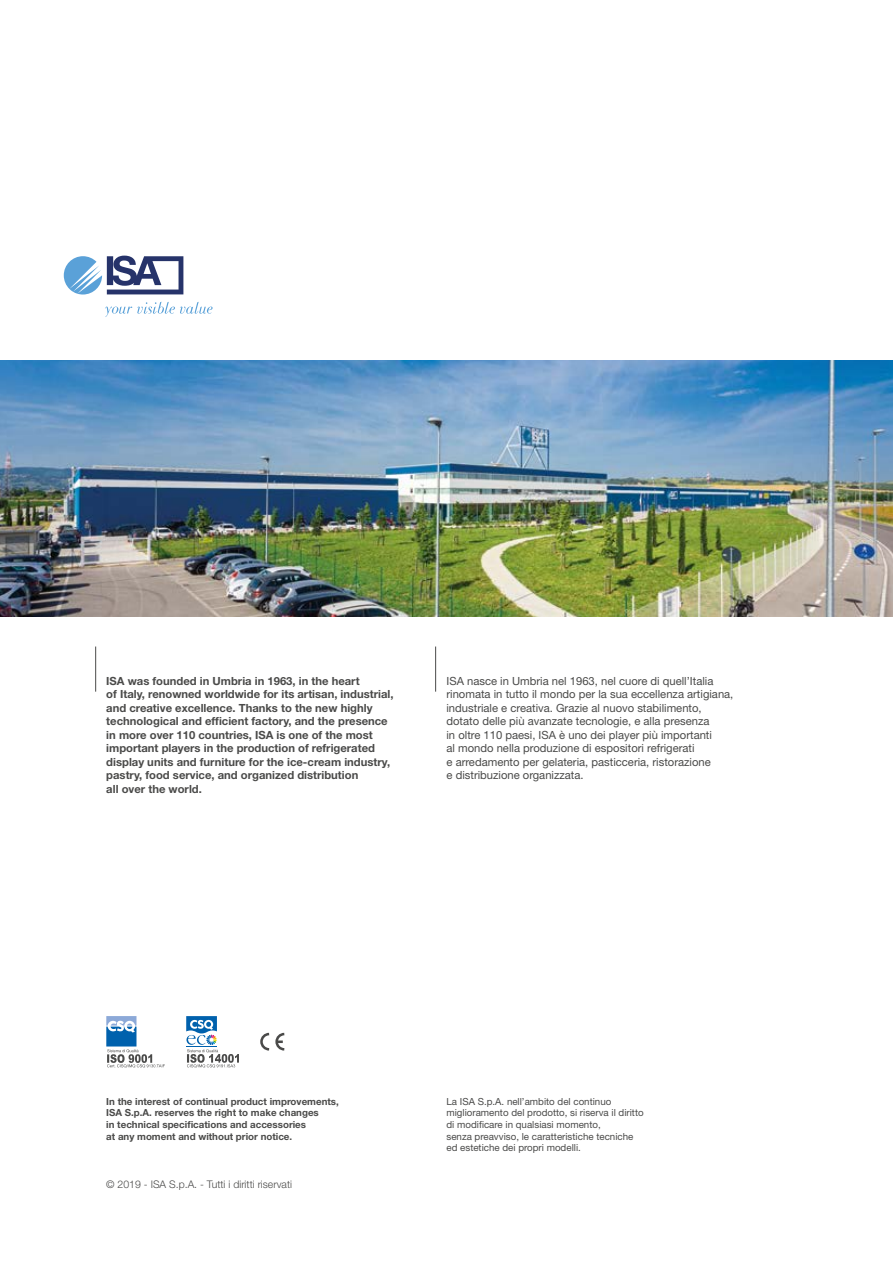
<style>
.page{position:relative;width:893px;height:1263px;background:#fff}
.page>*{position:absolute;margin:0;border:0;box-sizing:border-box;transform-origin:0 0}
.t1{font:700 11.25px/13.5px "Helvetica Neue LT Std";color:#4a4a49}
.t2{font:11.25px/13.5px "Helvetica Neue LT Std";color:#4a4a49}
.t3{font:300 10.5px "Helvetica Neue LT Std";color:#4a4a49}
.t4{font:9.75px/11.7px "Helvetica Neue LT Std";color:#4a4a49}
.t5{font:700 9.75px/11.7px "Helvetica Neue LT Std";color:#4a4a49}
</style>
<div class="page">
<svg style="left:64px;top:256px;width:119px;height:38px"></svg>
<svg style="left:105px;top:302px;width:108px;height:15px"></svg>
<img style="left:0;top:361px;width:893px;height:255px">
<svg style="left:260px;top:1032px;width:25px;height:19px"></svg>
<svg style="left:106px;top:1016px;width:59px;height:51px"></svg>
<svg style="left:186px;top:1016px;width:53px;height:51px"></svg>
<hr style="left:95px;top:646px;width:1px;height:46px;background:#4a4a49">
<hr style="left:435px;top:646px;width:1px;height:46px;background:#4a4a49">
<p class="t1" style="left:106px;top:674px;width:289px">ISA was founded in Umbria in 1963, in the heart<br>of Italy, renowned worldwide for its artisan, industrial, and creative excellence. Thanks to the new highly technological and efficient factory, and the presence in more over 110 countries, ISA is one of the most important players in the production of refrigerated display units and furniture for the ice-cream industry, pastry, food service, and organized distribution<br>all over the world.</p>
<p class="t2" style="left:446px;top:674px;width:288px">ISA nasce in Umbria nel 1963, nel cuore di quell’Italia rinomata in tutto il mondo per la sua eccellenza artigiana, industriale e creativa. Grazie al nuovo stabilimento, dotato delle più avanzate tecnologie, e alla presenza<br>in oltre 110 paesi, ISA è uno dei player più importanti<br>al mondo nella produzione di espositori refrigerati<br>e arredamento per gelateria, pasticceria, ristorazione<br>e distribuzione organizzata.</p>
<p class="t5" style="left:106px;top:1095px;width:234px">In the interest of continual product improvements, ISA S.p.A. reserves the right to make changes<br>in technical specifications and accessories<br>at any moment and without prior notice.</p>
<p class="t3" style="left:106px;top:1178px;width:187px">© 2019 - ISA S.p.A. - Tutti i diritti riservati</p>
<p class="t4" style="left:446px;top:1095px;width:199px">La ISA S.p.A. nell’ambito del continuo miglioramento del prodotto, si riserva il diritto di modificare in qualsiasi momento,<br>senza preavviso, le caratteristiche tecniche ed estetiche dei propri modelli.</p>
</div>
